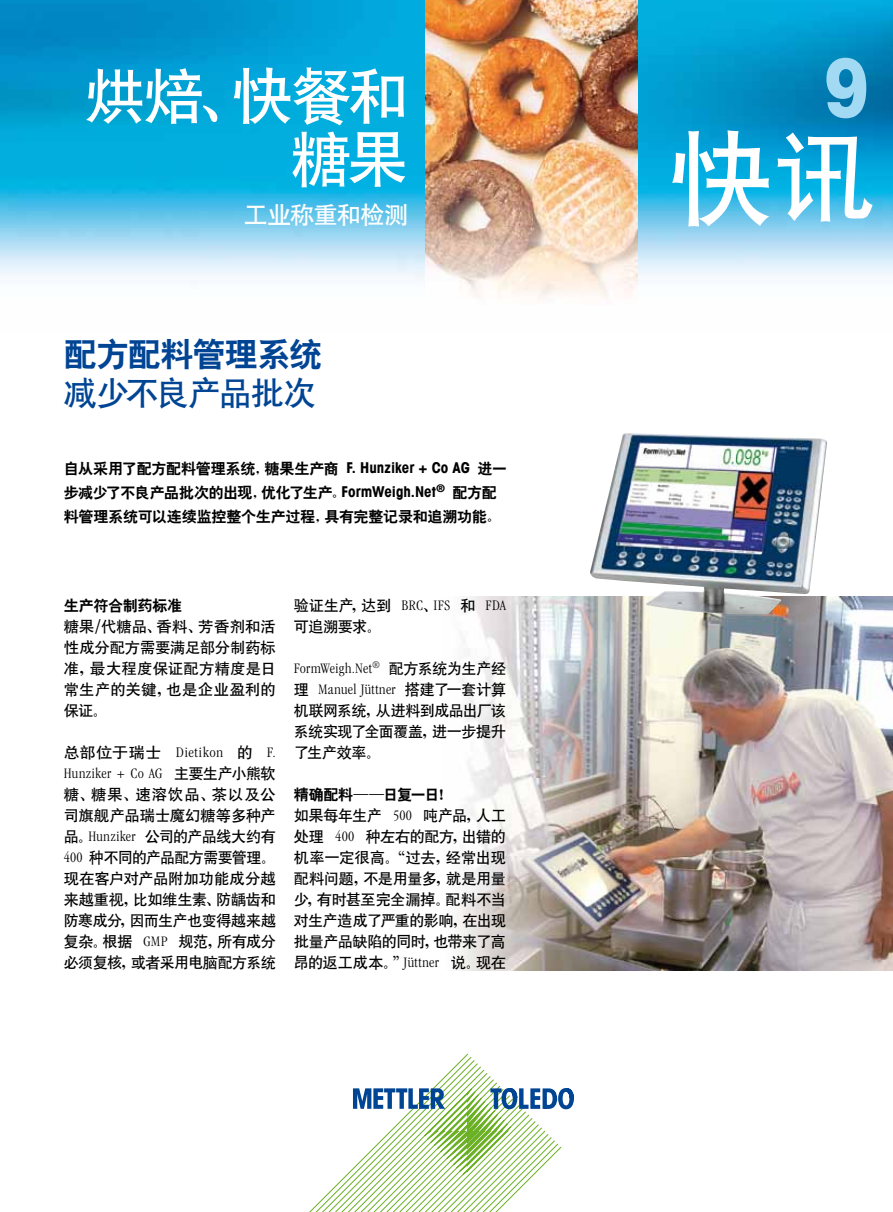
<style>
.page{position:relative;width:893px;height:1212px;background:#fff}
.page>*{position:absolute;margin:0;border:0;box-sizing:border-box;transform-origin:0 0}
.t1{font:102px "Heiti CSEG Medium GB";color:#fff}
.t2{font:700 condensed 81px "Avant Garde Com";color:#a2daf4}
.t3{font:60px/63px "Heiti CSEG Medium GB";letter-spacing:-.04em;color:#fff;text-align:right}
.t4{font:33px "Heiti CSEG";letter-spacing:-.02em;color:#004494}
.t5{font:33px "Heiti CSEG Medium GB";letter-spacing:-.04em;color:#004494}
.t6{font:24px "Heiti CSEG Medium GB";letter-spacing:-.03em;color:#fff}
.t7{font:15px/21px "Heiti CSEG Medium GB";letter-spacing:-.02em;color:#000;text-align:justify}
.t8{font:15px/24px "Heiti CSEG";letter-spacing:-.015em;color:#000}
.t9{font:300 condensed 15px/21px "MTD Magazin";color:#000}
.t10{font:300 condensed 15px/21px "MTD Magazin";color:#000;scale:1.04 1}
.t11{font:15px "Heiti CSEG";letter-spacing:-.05em;color:#000}
.s1{font-family:"Avant Garde Com";font-weight:700;font-stretch:condensed}
.s2{font-family:"Heiti CSEG Medium GB";font-weight:400;font-stretch:normal}
.s3{font-family:"MTD Magazin";font-weight:300;font-stretch:condensed}
</style>
<div class="page">
<svg style="left:0;top:0;width:893px;height:283px;background:#32b1dd"></svg>
<img style="left:425px;top:0;width:213px;height:299px">
<svg style="left:309px;top:1054px;width:225px;height:158px"></svg>
<svg style="left:353px;top:1088px;width:221px;height:87px"></svg>
<img style="left:458px;top:597px;width:435px;height:373px">
<img style="left:590px;top:433px;width:237px;height:182px">
<h3 class="t3" style="left:85px;top:64px;width:324px">烘焙、快餐和糖果</h3>
<h3 class="t6" style="left:244px;top:202px;width:166px">工业称重和检测</h3>
<h3 class="t4" style="left:64px;top:337px;width:260px">配方配料管理系统</h3>
<h3 class="t5" style="left:64px;top:376px;width:254px">减少不良产品批次</h3>
<p class="t8" style="left:64px;top:456px;width:445px">自从采用了配方配料管理系统，糖果生产商 <span class="s1">F. Hunziker + Co AG</span> 进一步减少了不良产品批次的出现，优化了生产。<span class="s1">FormWeigh.Net</span><sup>®</sup> 配方配料管理系统可以连续监控整个生产过程，具有完整记录和追溯功能。</p>
<p class="t8" style="left:64px;top:594px;width:120px">生产符合制药标准</p>
<p class="t7" style="left:64px;top:616px;width:214px">糖果/代糖品、香料、芳香剂和活性成分配方需要满足部分制药标准，最大程度保证配方精度是日常生产的关键，也是企业盈利的保证。</p>
<p class="t10" style="left:64px;top:742px;width:205px"><span class="s2">总部位于瑞士</span> Dietikon <span class="s2">的</span> F.<br>Hunziker + Co AG <span class="s2">主要生产小熊软</span></p>
<p class="t7" style="left:64px;top:784px;width:214px">糖、糖果、速溶饮品、茶以及公司旗舰产品瑞士魔幻糖等多种产品。<span class="s3">Hunziker</span> 公司的产品线大约有<span class="s3">400</span> 种不同的产品配方需要管理。现在客户对产品附加功能成分越来越重视，比如维生素、防龋齿和防寒成分，因而生产也变得越来越复杂。根据 <span class="s3">GMP</span> 规范，所有成分必须复核，或者采用电脑配方系统</p>
<p class="t7" style="left:294px;top:595px;width:214px">验证生产，达到 <span class="s3">BRC</span>、<span class="s3">IFS</span> 和 <span class="s3">FDA</span>可追溯要求。</p>
<p class="t9" style="left:294px;top:658px;width:214px">FormWeigh.Net<sup>®</sup> <span class="s2">配方系统为生产经理</span> Manuel Jüttner <span class="s2">搭建了一套计算</span></p>
<p class="t7" style="left:294px;top:700px;width:214px">机联网系统，从进料到成品出厂该系统实现了全面覆盖，进一步提升了生产效率。</p>
<p class="t11" style="left:294px;top:787px;width:160px">精确配料——日复一日！</p>
<p class="t7" style="left:294px;top:805px;width:214px">如果每年生产 <span class="s3">500</span> 吨产品，人工处理 <span class="s3">400</span> 种左右的配方，出错的机率一定很高。“过去，经常出现配料问题，不是用量多，就是用量少，有时甚至完全漏掉。配料不当对生产造成了严重的影响，在出现批量产品缺陷的同时，也带来了高昂的返工成本。”<span class="s3">Jüttner</span> 说。现在</p>
<h2 class="t2" style="left:824px;top:36px;width:47px">9</h2>
<h1 class="t1" style="left:671px;top:128px;width:205px">快讯</h1>
</div>
